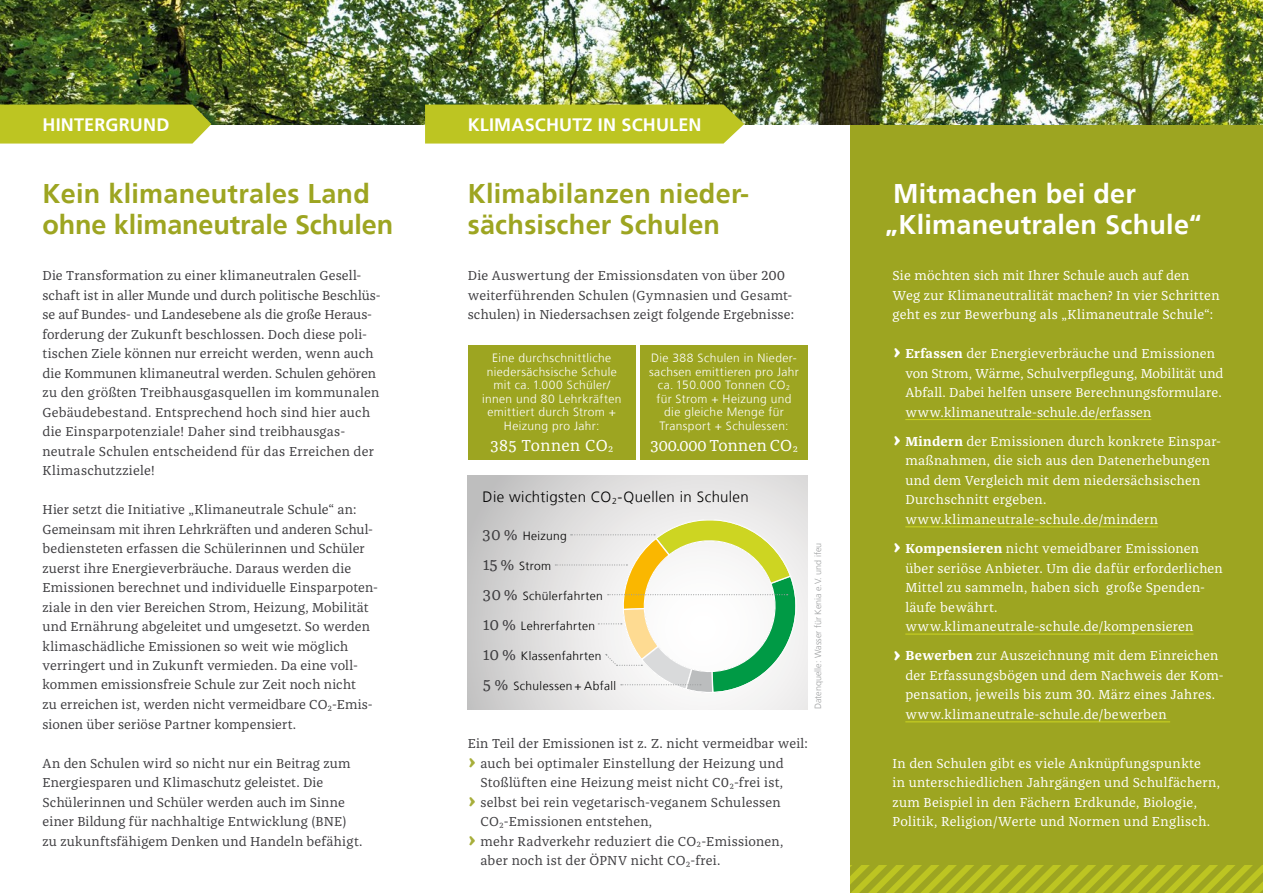
<style>
.page{position:relative;width:1263px;height:893px;background:#fff}
.page>*{position:absolute;margin:0;border:0;box-sizing:border-box;transform-origin:0 0}
.t1{font:700 27px/31.5px "NDS Frutiger";letter-spacing:.01em;color:#9da521}
.t2{font:700 27px/31.5px "NDS Frutiger";letter-spacing:.01em;color:#fff}
.t3{font:700 18px "NDS Frutiger";letter-spacing:.01em;color:#fff}
.t4{font:16.5px "Franziska Pro";letter-spacing:.005em;color:#fff}
.t5{font:300 15px "NDS Frutiger";letter-spacing:.025em;color:#000}
.t6{font:13.5px/19.5px "Franziska Pro";letter-spacing:.01em;color:#3e3d40}
.t7{font:13.5px/19.5px "Franziska Pro";letter-spacing:.015em;color:#fff}
.t8{font:300 12px/13.5px "NDS Frutiger";letter-spacing:.03em;color:#fff;text-align:center}
.t9{font:300 12px "NDS Frutiger";letter-spacing:.03em;color:#000}
.t10{font:300 9px "NDS Frutiger";color:#9c9e9f}
.s1{font-size:9.6px}
.s2{font-family:"Franziska Pro";font-weight:400;font-size:16.5px;color:#3e3d40}
.s3{font-weight:700;font-size:24px;color:#a7ae3a}
.s4{font-family:"Rubik";font-weight:500}
.s5{font-weight:700;font-size:24px}
.s6{font-weight:700}
</style>
<div class="page">
<div style="left:850px;top:0;width:413px;height:893px;background:#9da521"></div>
<img style="left:0;top:0;width:1263px;height:124px">
<div style="left:0;top:105px;width:211px;height:39px;background:#bdc522"></div>
<div style="left:425px;top:105px;width:319px;height:39px;background:#bdc522"></div>
<svg style="left:850px;top:865px;width:413px;height:28px"></svg>
<hr style="left:905px;top:419px;width:246px;height:1px;background:#cdd522">
<hr style="left:905px;top:527px;width:253px;height:1px;background:#cdd522">
<hr style="left:905px;top:634px;width:288px;height:1px;background:#cdd522">
<hr style="left:905px;top:722px;width:265px;height:1px;background:#cdd522">
<svg style="left:468px;top:475px;width:340px;height:234px;background:#d8d7d7"></svg>
<svg style="left:555px;top:512px;width:250px;height:189px"></svg>
<div style="left:468px;top:345px;width:168px;height:115px;background:#9da521"></div>
<div style="left:640px;top:345px;width:168px;height:115px;background:#9da521"></div>
<h2 class="t3" style="left:43px;top:114px;width:128px">HINTERGRUND</h2>
<h2 class="t3" style="left:468px;top:114px;width:235px">KLIMASCHUTZ IN SCHULEN</h2>
<h1 class="t1" style="left:43px;top:178px;width:352px">Kein klimaneutrales Land ohne klimaneutrale Schulen</h1>
<h1 class="t1" style="left:468px;top:178px;width:281px">Klimabilanzen nieder&shy;sächsischer Schulen</h1>
<p class="t6" style="left:468px;top:266px;width:328px">Die Auswertung der Emissionsdaten von über 200 weiterführenden Schulen (Gymnasien und Gesamt&shy;schulen) in Niedersachsen zeigt folgende Ergebnisse:</p>
<p class="t6" style="left:43px;top:266px;width:340px">Die Transformation zu einer klimaneutralen Gesell&shy;schaft ist in aller Munde und durch politische Beschlüs&shy;se auf Bundes- und Landesebene als die große Heraus&shy;forderung der Zukunft beschlossen. Doch diese poli&shy;tischen Ziele können nur erreicht werden, wenn auch die Kommunen klimaneutral werden. Schulen gehören zu den größten Treibhausgasquellen im kommunalen Gebäudebestand. Entsprechend hoch sind hier auch die Einsparpotenziale! Daher sind treibhausgas&shy;neutrale Schulen entscheidend für das Erreichen der Klimaschutzziele!</p>
<p class="t6" style="left:43px;top:500px;width:335px">Hier setzt die Initiative „Klimaneutrale Schule“ an:<br>Gemeinsam mit ihren Lehrkräften und anderen Schul&shy;bediensteten erfassen die Schülerinnen und Schüler zuerst ihre Energieverbräuche. Daraus werden die Emissionen berechnet und individuelle Einsparpoten&shy;ziale in den vier Bereichen Strom, Heizung, Mobilität und Ernährung abgeleitet und umgesetzt. So werden klimaschädliche Emissionen so weit wie möglich verringert und in Zukunft vermieden. Da eine voll&shy;kommen emissionsfreie Schule zur Zeit noch nicht<br>zu erreichen ist, werden nicht vermeidbare CO<sub>2</sub>-Emis&shy;sionen über seriöse Partner kompensiert.</p>
<p class="t6" style="left:43px;top:753px;width:321px">An den Schulen wird so nicht nur ein Beitrag zum Energiesparen und Klimaschutz geleistet. Die Schülerinnen und Schüler werden auch im Sinne einer Bildung für nachhaltige Entwicklung (BNE) zu zukunftsfähigem Denken und Handeln befähigt.</p>
<p class="t8" style="left:482px;top:352px;width:141px">Eine durchschnittliche niedersächsische Schule mit ca. 1.000 Schüler/ innen und 80 Lehrkräften emittiert durch Strom +<br>Heizung pro Jahr:</p>
<p class="t4" style="left:490px;top:436px;width:124px">385 Tonnen CO<span class="s1">2</span></p>
<p class="t8" style="left:649px;top:352px;width:151px">Die 388 Schulen in Nieder&shy;sachsen emittieren pro Jahr ca. 150.000 Tonnen CO<sub>2 </sub>für Strom + Heizung und die gleiche Menge für<br>Transport + Schulessen:</p>
<p class="t4" style="left:650px;top:436px;width:149px">300.000 Tonnen CO<span class="s1">2</span></p>
<p class="t5" style="left:483px;top:488px;width:268px">Die wichtigsten CO<sub>2</sub>-Quellen in Schulen</p>
<p class="t9" style="left:483px;top:529px;width:86px"><span class="s2">30 %</span> Heizung</p>
<p class="t10" style="left:813px;top:709px;width:168px;rotate:-90deg">Datenquelle: Wasser für Kenia e.V. und ifeu</p>
<p class="t9" style="left:483px;top:559px;width:70px"><span class="s2">15 %</span> Strom</p>
<p class="t9" style="left:483px;top:589px;width:122px"><span class="s2">30 %</span> Schülerfahrten</p>
<p class="t9" style="left:483px;top:619px;width:114px"><span class="s2">10 %</span> Lehrerfahrten</p>
<p class="t9" style="left:483px;top:649px;width:120px"><span class="s2">10 %</span> Klassenfahrten</p>
<p class="t9" style="left:483px;top:679px;width:135px"><span class="s2">5 %</span> Schulessen + Abfall</p>
<p class="t6" style="left:468px;top:734px;width:342px">Ein Teil der Emissionen ist z. Z. nicht vermeidbar weil:</p>
<p class="t6" style="left:468px;top:753px;width:318px"><span class="s3">›</span> auch bei optimaler Einstellung der Heizung und</p>
<p class="t6" style="left:480px;top:773px;width:304px">Stoßlüften eine Heizung meist nicht C0<sub>2</sub>-frei ist,</p>
<p class="t6" style="left:468px;top:792px;width:315px"><span class="s3">›</span> selbst bei rein vegetarisch-veganem Schulessen</p>
<p class="t6" style="left:480px;top:812px;width:173px">CO<sub>2</sub>-Emissionen entstehen,</p>
<p class="t6" style="left:468px;top:831px;width:317px"><span class="s3">›</span> mehr Radverkehr reduziert die CO<sub>2</sub>-Emissionen,</p>
<p class="t6" style="left:480px;top:851px;width:241px">aber noch ist der ÖPNV nicht CO<sub>2</sub>-frei.</p>
<h1 class="t2" style="left:886px;top:178px;width:317px">Mitmachen bei der <span class="s4">„</span>Klimaneutralen Schule<span class="s4">“</span></h1>
<p class="t7" style="left:892px;top:266px;width:328px">Sie möchten sich mit Ihrer Schule auch auf den<br>Weg zur Klimaneutralität machen? In vier Schritten geht es zur Bewerbung als „Klimaneutrale Schule“:</p>
<p class="t7" style="left:905px;top:344px;width:320px;text-indent:-13px"><span class="s5">›</span> <span class="s6">Erfassen</span> der Energieverbräuche und Emissionen von Strom, Wärme, Schulverpflegung, Mobilität und Abfall. Dabei helfen unsere Berechnungsformulare. www.klimaneutrale-schule.de/erfassen</p>
<p class="t7" style="left:905px;top:431px;width:316px;text-indent:-13px"><span class="s5">›</span> <span class="s6">Mindern</span> der Emissionen durch konkrete Einspar&shy;maßnahmen, die sich aus den Datenerhebungen und dem Vergleich mit dem niedersächsischen Durchschnitt ergeben. www.klimaneutrale-schule.de/mindern</p>
<p class="t7" style="left:905px;top:539px;width:319px;text-indent:-13px"><span class="s5">›</span> <span class="s6">Kompensieren</span> nicht vemeidbarer Emissionen über seriöse Anbieter. Um die dafür erforderlichen Mittel zu sammeln, haben sich große Spenden&shy;läufe bewährt. www.klimaneutrale-schule.de/kompensieren</p>
<p class="t7" style="left:905px;top:646px;width:320px;text-indent:-13px"><span class="s5">›</span> <span class="s6">Bewerben</span> zur Auszeichnung mit dem Einreichen der Erfassungsbögen und dem Nachweis der Kom&shy;pensation, jeweils bis zum 30. März eines Jahres. www.klimaneutrale-schule.de/bewerben</p>
<p class="t7" style="left:892px;top:753px;width:329px">In den Schulen gibt es viele Anknüpfungspunkte<br>in unterschiedlichen Jahrgängen und Schulfächern, zum Beispiel in den Fächern Erdkunde, Biologie, Politik, Religion/Werte und Normen und Englisch.</p>
</div>
